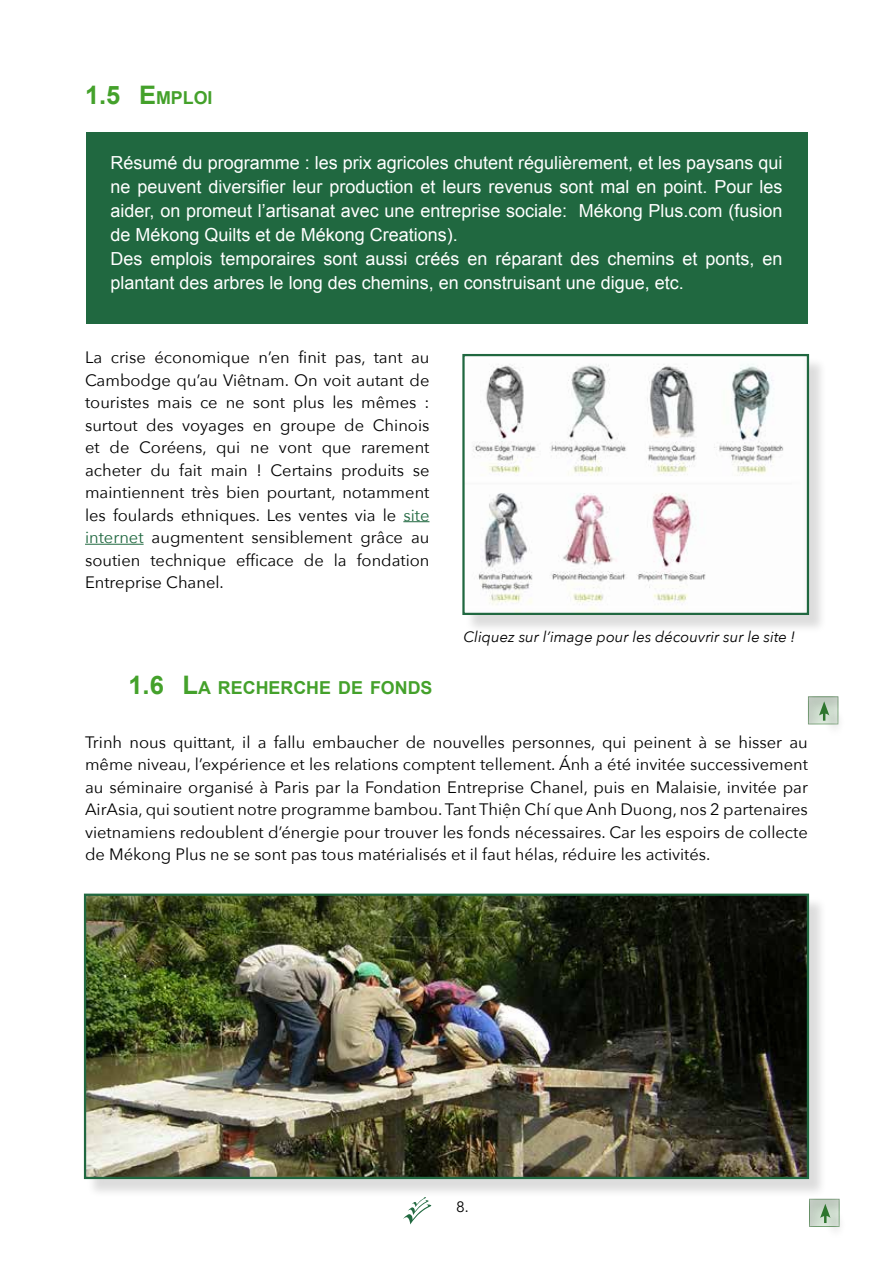
<style>
.page{position:relative;width:893px;height:1263px;background:#fff}
.page>*{position:absolute;margin:0;border:0;box-sizing:border-box;transform-origin:0 0}
.t1{font:18px/24px "Arial";color:#fff}
.t2{font:700 17.85px "Arial";color:#44a12b}
.t3{font:16.5px/22.5px "Avenir Next";color:#000;text-align:justify}
.t4{font:italic 15px "Avenir Next";color:#000}
.t5{font:15px "Avenir Next";color:#000}
.s1{font-size:25.5px}
.s2{color:#206840}
</style>
<div class="page">
<svg style="left:403px;top:1198px;width:28px;height:26px"></svg>
<div style="left:86px;top:132px;width:722px;height:191px;background:#206840"></div>
<svg style="left:403px;top:521px;width:26px;height:1px"></svg>
<hr style="left:85px;top:544px;width:59px;height:1px;background:#206840">
<div style="left:465px;top:356px;width:363px;height:278px;background:#000;opacity:.14"></div>
<img style="left:465px;top:357px;width:341px;height:255px">
<div style="left:462px;top:354px;width:347px;height:261px;border:2px solid #206840"></div>
<div style="left:86px;top:896px;width:742px;height:302px;background:#000;opacity:.14"></div>
<img style="left:87px;top:896px;width:719px;height:280px">
<div style="left:84px;top:893px;width:725px;height:286px;border:2px solid #206840"></div>
<div style="left:800px;top:687px;width:47px;height:46px;background:#000;opacity:.14"></div>
<div style="left:801px;top:1189px;width:48px;height:47px;background:#000;opacity:.14"></div>
<div style="left:822px;top:705px;width:25px;height:34px;background:#000;opacity:.14"></div>
<svg style="left:819px;top:701px;width:10px;height:20px"></svg>
<div style="left:823px;top:1207px;width:25px;height:34px;background:#000;opacity:.14"></div>
<svg style="left:820px;top:1204px;width:10px;height:19px"></svg>
<p class="t2" style="left:85px;top:86px;width:129px"><span class="s1">1.5 E</span>MPLOI</p>
<p class="t1" style="left:111px;top:151px;width:673px">Résumé du programme : les prix agricoles chutent régulièrement, et les paysans qui ne peuvent diversifier leur production et leurs revenus sont mal en point. Pour les aider, on promeut l’artisanat avec une entreprise sociale: Mékong Plus.com (fusion de Mékong Quilts et de Mékong Creations).<br>Des emplois temporaires sont aussi créés en réparant des chemins et ponts, en plantant des arbres le long des chemins, en construisant une digue, etc.</p>
<p class="t3" style="left:85px;top:345px;width:346px">La crise économique n’en finit pas, tant au Cambodge qu’au Viêtnam. On voit autant de touristes mais ce ne sont plus les mêmes : surtout des voyages en groupe de Chinois et de Coréens, qui ne vont que rarement acheter du fait main ! Certains produits se maintiennent très bien pourtant, notamment les foulards ethniques. Les ventes via le <span class="s2">site internet</span> augmentent sensiblement grâce au soutien technique efficace de la fondation Entreprise Chanel.</p>
<p class="t2" style="left:128px;top:676px;width:306px"><span class="s1">1.6 L</span>A RECHERCHE DE FONDS</p>
<p class="t4" style="left:463px;top:624px;width:333px">Cliquez sur l’image pour les découvrir sur le site !</p>
<p class="t3" style="left:85px;top:730px;width:724px">Trinh nous quittant, il a fallu embaucher de nouvelles personnes, qui peinent à se hisser au même niveau, l’expérience et les relations comptent tellement. Ánh a été invitée successivement au séminaire organisé à Paris par la Fondation Entreprise Chanel, puis en Malaisie, invitée par AirAsia, qui soutient notre programme bambou. Tant Thiện Chí que Anh Duong, nos 2 partenaires vietnamiens redoublent d’énergie pour trouver les fonds nécessaires. Car les espoirs de collecte de Mékong Plus ne se sont pas tous matérialisés et il faut hélas, réduire les activités.</p>
<p class="t5" style="left:456px;top:1194px;width:14px">8.</p>
</div>
